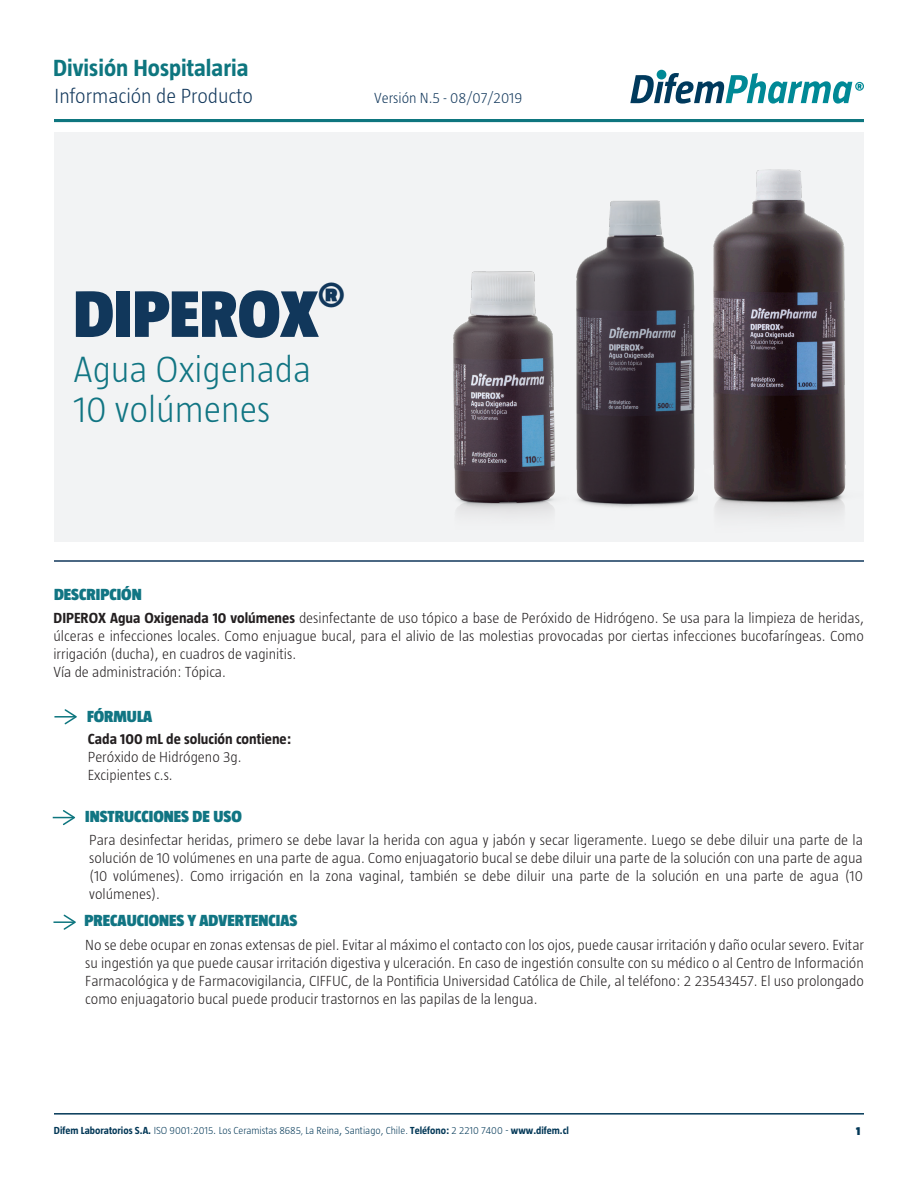
<style>
.page{position:relative;width:918px;height:1188px;background:#fff}
.page>*{position:absolute;margin:0;border:0;box-sizing:border-box;transform-origin:0 0}
.t1{font:900 67.5px "Taz";color:#11375b}
.t2{font:300 37.5px/40.5px "Taz";color:#117583}
.t3{font:700 24px "Taz";color:#0e767f}
.t4{font:300 21px "Taz";color:#11375b}
.t5{font:900 16.5px "Taz";color:#117583}
.t6{font:300 15px/18px "Taz";color:#231f20}
.t7{font:700 15px "Taz";color:#231f20}
.t8{font:300 15px "Taz";color:#11375b}
.t9{font:900 12px "Taz";color:#033857}
.t10{font:300 10.5px "Taz";color:#033857}
.s1{font-weight:700}
.s2{font-size:12px}
.s3{font-size:9px}
</style>
<div class="page">
<div style="left:54px;top:132px;width:810px;height:410px;background:#f2f3f4"></div>
<hr style="left:54px;top:560px;width:810px;height:2px;background:#11375b">
<hr style="left:54px;top:119px;width:810px;height:3px;background:#0e767f">
<hr style="left:54px;top:716px;width:21px;height:2px;background:#0e767f">
<svg style="left:65px;top:709px;width:12px;height:15px"></svg>
<hr style="left:54px;top:1113px;width:810px;height:2px;background:#033857">
<svg style="left:53px;top:810px;width:22px;height:15px"></svg>
<hr style="left:53px;top:921px;width:21px;height:2px;background:#0e767f">
<svg style="left:64px;top:915px;width:12px;height:15px"></svg>
<img style="left:576px;top:200px;width:120px;height:307px">
<img style="left:453px;top:271px;width:102px;height:243px">
<img style="left:713px;top:169px;width:133px;height:347px">
<div style="left:657px;top:70px;width:9px;height:9px;background:#008996;border-radius:50%"></div>
<svg style="left:630px;top:73px;width:234px;height:31px"></svg>
<h3 class="t3" style="left:53px;top:54px;width:197px">División Hospitalaria</h3>
<h3 class="t4" style="left:55px;top:84px;width:200px">Información de Producto</h3>
<p class="t8" style="left:374px;top:90px;width:150px">Versión N.5 - 08/07/2019</p>
<h1 class="t1" style="left:74px;top:276px;width:272px">DIPEROX<sup>®</sup></h1>
<h2 class="t2" style="left:74px;top:349px;width:239px">Agua Oxigenada<br>10 volúmenes</h2>
<p class="t5" style="left:54px;top:585px;width:89px">DESCRIPCIÓN</p>
<p class="t6" style="left:53px;top:609px;width:812px"><span class="s1">DIPEROX Agua Oxigenada 10 volúmenes</span> desinfectante de uso tópico a base de Peróxido de Hidrógeno. Se usa para la limpieza de heridas, úlceras e infecciones locales. Como enjuague bucal, para el alivio de las molestias provocadas por ciertas infecciones bucofaríngeas. Como irrigación (ducha), en cuadros de vaginitis.<br>Vía de administración: Tópica.</p>
<p class="t5" style="left:87px;top:707px;width:67px">FÓRMULA</p>
<p class="t7" style="left:88px;top:730px;width:205px">Cada 100 mL de solución contiene:</p>
<p class="t6" style="left:88px;top:748px;width:155px">Peróxido de Hidrógeno 3g.<br>Excipientes c.s.</p>
<p class="t5" style="left:85px;top:808px;width:158px">INSTRUCCIONES DE USO</p>
<p class="t6" style="left:89px;top:831px;width:775px;text-align:justify">Para desinfectar heridas, primero se debe lavar la herida con agua y jabón y secar ligeramente. Luego se debe diluir una parte de la solución de 10 volúmenes en una parte de agua. Como enjuagatorio bucal se debe diluir una parte de la solución con una parte de agua (10 volúmenes). Como irrigación en la zona vaginal, también se debe diluir una parte de la solución en una parte de agua (10 volúmenes).</p>
<p class="t5" style="left:85px;top:911px;width:214px">PRECAUCIONES Y ADVERTENCIAS</p>
<p class="t6" style="left:85px;top:936px;width:780px;text-align:justify">No se debe ocupar en zonas extensas de piel. Evitar al máximo el contacto con los ojos, puede causar irritación y daño ocular severo. Evitar su ingestión ya que puede causar irritación digestiva y ulceración. En caso de ingestión consulte con su médico o al Centro de Información Farmacológica y de Farmacovigilancia, CIFFUC, de la Pontificia Universidad Católica de Chile, al teléfono: 2 23543457. El uso prolongado como enjuagatorio bucal puede producir trastornos en las papilas de la lengua.</p>
<p class="t10" style="left:54px;top:1125px;width:517px"><span class="s1">Difem Laboratorios S.A.</span> ISO 9001:2015<span class="s2">.</span> Los Ceramistas 8685<span class="s3">,</span> La Reina<span class="s2">,</span> Santiago, Chile. <span class="s1">Teléfono:</span> 2 2210 7400 <span class="s2">-</span> <span class="s1">www.difem.cl</span></p>
<p class="t9" style="left:856px;top:1124px;width:6px">1</p>
</div>
